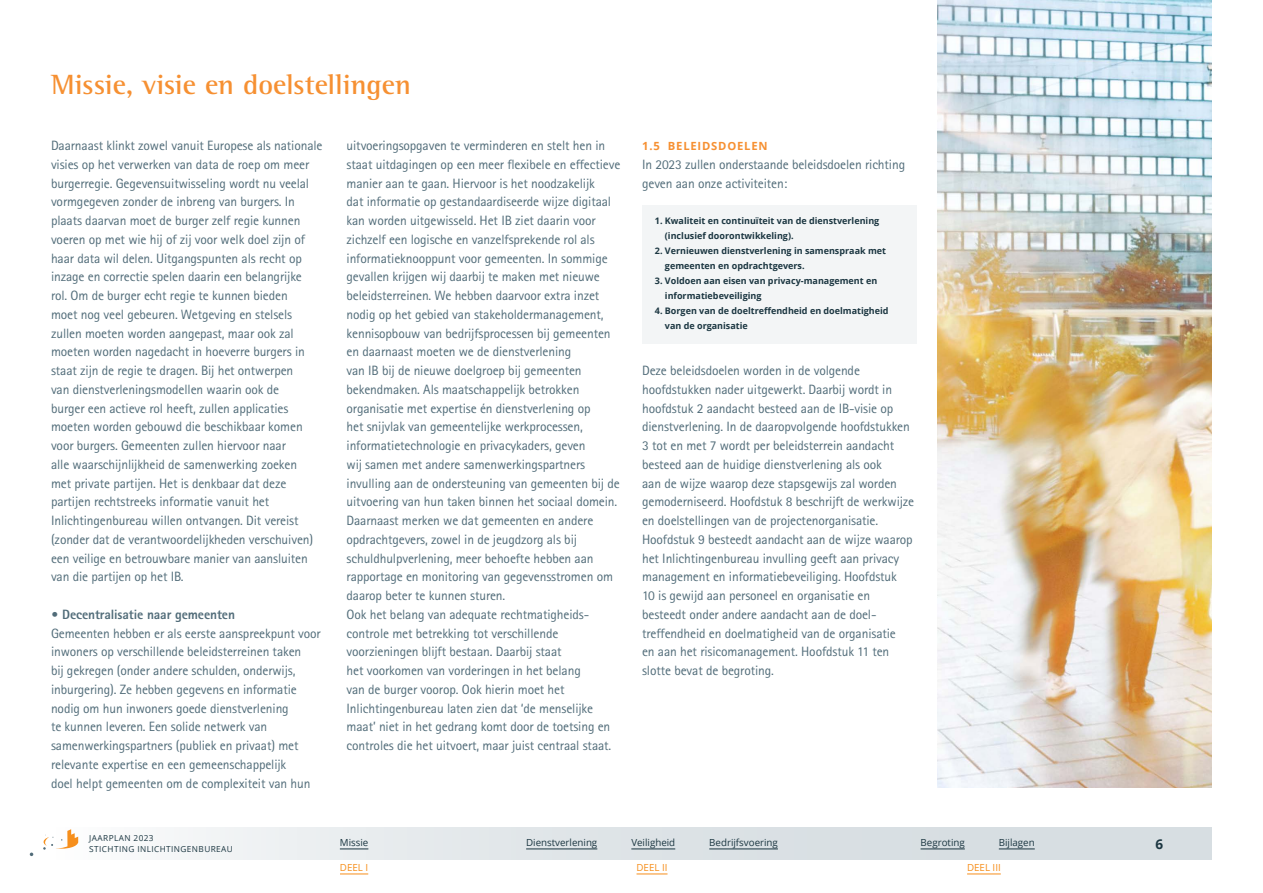
<style>
.page{position:relative;width:1263px;height:893px;background:#fff}
.page>*{position:absolute;margin:0;border:0;box-sizing:border-box;transform-origin:0 0}
.t1{font:700 28.5px "Rotis Semi Serif";color:#f69032}
.t2{font:13.5px/18.8px "Rotis Sans Serif";letter-spacing:-.01em;color:#516c79}
.t3{font:800 13.5px "Rotis Sans Serif";letter-spacing:-.01em;color:#516c79}
.t4{font:700 13.5px "Open Sans";color:#1b3641}
.t5{font:700 11.25px "Open Sans";letter-spacing:.07em;color:#f69032}
.t6{font:9.75px "Open Sans";color:#1b3641}
.t7{font:9.75px "Open Sans";color:#f68f1c}
.t8{font:700 9px/15px "Open Sans";color:#1b3641}
.t9{font:8.25px/10.5px "Open Sans";letter-spacing:.05em;color:#1b3641}
</style>
<div class="page">
<div style="left:51px;top:827px;width:1161px;height:32px;background:linear-gradient(to right,#f5f6f7,#cfd7dc)"></div>
<svg style="left:30px;top:852px;width:3px;height:4px"></svg>
<svg style="left:43px;top:829px;width:35px;height:21px"></svg>
<hr style="left:967px;top:874px;width:34px;height:1px;background:#f68f1c">
<hr style="left:636px;top:874px;width:31px;height:1px;background:#f68f1c">
<svg style="left:340px;top:874px;width:28px;height:1px"></svg>
<hr style="left:920px;top:849px;width:45px;height:1px;background:#1b3641">
<hr style="left:999px;top:849px;width:36px;height:1px;background:#1b3641">
<svg style="left:340px;top:849px;width:28px;height:1px"></svg>
<hr style="left:526px;top:849px;width:71px;height:1px;background:#1b3641">
<hr style="left:631px;top:849px;width:44px;height:1px;background:#1b3641">
<hr style="left:709px;top:849px;width:69px;height:1px;background:#1b3641">
<div style="left:642px;top:205px;width:274px;height:138px;background:#f3f5f6"></div>
<img style="left:938px;top:0;width:274px;height:787px">
<h1 class="t1" style="left:51px;top:67px;width:361px">Missie, visie en doelstellingen</h1>
<p class="t2" style="left:51px;top:136px;width:273px">Daarnaast klinkt zowel vanuit Europese als nationale visies op het verwerken van data de roep om meer burgerregie. Gegevensuitwisseling wordt nu veelal vormgegeven zonder de inbreng van burgers. In plaats daarvan moet de burger zelf regie kunnen voeren op met wie hij of zij voor welk doel zijn of haar data wil delen. Uitgangspunten als recht op inzage en correctie spelen daarin een belangrijke<br>rol. Om de burger echt regie te kunnen bieden<br>moet nog veel gebeuren. Wetgeving en stelsels zullen moeten worden aangepast, maar ook zal moeten worden nagedacht in hoeverre burgers in staat zijn de regie te dragen. Bij het ontwerpen<br>van dienstverleningsmodellen waarin ook de<br>burger een actieve rol heeft, zullen applicaties moeten worden gebouwd die beschikbaar komen voor burgers. Gemeenten zullen hiervoor naar<br>alle waarschijnlijkheid de samenwerking zoeken<br>met private partijen. Het is denkbaar dat deze partijen rechtstreeks informatie vanuit het Inlichtingenbureau willen ontvangen. Dit vereist (zonder dat de verantwoordelijkheden verschuiven) een veilige en betrouwbare manier van aansluiten van die partijen op het IB.</p>
<p class="t3" style="left:51px;top:606px;width:186px">• Decentralisatie naar gemeenten</p>
<p class="t2" style="left:51px;top:624px;width:271px">Gemeenten hebben er als eerste aanspreekpunt voor inwoners op verschillende beleidsterreinen taken<br>bij gekregen (onder andere schulden, onderwijs, inburgering). Ze hebben gegevens en informatie nodig om hun inwoners goede dienstverlening<br>te kunnen leveren. Een solide netwerk van samenwerkingspartners (publiek en privaat) met relevante expertise en een gemeenschappelijk<br>doel helpt gemeenten om de complexiteit van hun</p>
<p class="t2" style="left:347px;top:136px;width:275px">uitvoeringsopgaven te verminderen en stelt hen in staat uitdagingen op een meer flexibele en effectieve manier aan te gaan. Hiervoor is het noodzakelijk<br>dat informatie op gestandaardiseerde wijze digitaal kan worden uitgewisseld. Het IB ziet daarin voor zichzelf een logische en vanzelfsprekende rol als informatieknooppunt voor gemeenten. In sommige gevallen krijgen wij daarbij te maken met nieuwe beleidsterreinen. We hebben daarvoor extra inzet nodig op het gebied van stakeholdermanagement, kennisopbouw van bedrijfsprocessen bij gemeenten en daarnaast moeten we de dienstverlening<br>van IB bij de nieuwe doelgroep bij gemeenten bekendmaken. Als maatschappelijk betrokken organisatie met expertise én dienstverlening op<br>het snijvlak van gemeentelijke werkprocessen, informatietechnologie en privacykaders, geven<br>wij samen met andere samenwerkingspartners invulling aan de ondersteuning van gemeenten bij de uitvoering van hun taken binnen het sociaal domein.<br>Daarnaast merken we dat gemeenten en andere opdrachtgevers, zowel in de jeugdzorg als bij schuldhulpverlening, meer behoefte hebben aan rapportage en monitoring van gegevensstromen om daarop beter te kunnen sturen.<br>Ook het belang van adequate rechtmatigheids&shy;controle met betrekking tot verschillende voorzieningen blijft bestaan. Daarbij staat<br>het voorkomen van vorderingen in het belang<br>van de burger voorop. Ook hierin moet het Inlichtingenbureau laten zien dat ‘de menselijke maat’ niet in het gedrang komt door de toetsing en controles die het uitvoert, maar juist centraal staat.</p>
<p class="t5" style="left:642px;top:138px;width:127px">1.5 BELEIDSDOELEN</p>
<p class="t2" style="left:642px;top:155px;width:265px">In 2023 zullen onderstaande beleidsdoelen richting geven aan onze activiteiten:</p>
<p class="t8" style="left:665px;top:213px;width:216px;text-indent:-10px">1. Kwaliteit en continuïteit van de dienstverlening (inclusief doorontwikkeling).</p>
<p class="t8" style="left:665px;top:243px;width:223px;text-indent:-10px">2. Vernieuwen dienstverlening in samenspraak met gemeenten en opdrachtgevers.</p>
<p class="t8" style="left:665px;top:273px;width:214px;text-indent:-10px">3. Voldoen aan eisen van privacy-management en informatiebeveiliging</p>
<p class="t8" style="left:665px;top:303px;width:225px;text-indent:-10px">4. Borgen van de doeltreffendheid en doelmatigheid van de organisatie</p>
<p class="t2" style="left:642px;top:361px;width:274px">Deze beleidsdoelen worden in de volgende hoofdstukken nader uitgewerkt. Daarbij wordt in hoofdstuk 2 aandacht besteed aan de IB-visie op dienstverlening. In de daaropvolgende hoofdstukken 3 tot en met 7 wordt per beleidsterrein aandacht besteed aan de huidige dienstverlening als ook<br>aan de wijze waarop deze stapsgewijs zal worden gemoderniseerd. Hoofdstuk 8 beschrijft de werkwijze en doelstellingen van de projectenorganisatie.<br>Hoofdstuk 9 besteedt aandacht aan de wijze waarop het Inlichtingenbureau invulling geeft aan privacy management en informatiebeveiliging. Hoofdstuk<br>10 is gewijd aan personeel en organisatie en besteedt onder andere aandacht aan de doel&shy;treffendheid en doelmatigheid van de organisatie<br>en aan het risicomanagement. Hoofdstuk 11 ten slotte bevat de begroting.</p>
<p class="t9" style="left:89px;top:833px;width:145px">JAARPLAN 2023<br>STICHTING INLICHTINGENBUREAU</p>
<p class="t6" style="left:340px;top:836px;width:30px">Missie</p>
<p class="t6" style="left:526px;top:836px;width:73px">Dienstverlening</p>
<p class="t6" style="left:631px;top:836px;width:45px">Veiligheid</p>
<p class="t6" style="left:709px;top:836px;width:70px">Bedrijfsvoering</p>
<p class="t6" style="left:920px;top:836px;width:46px">Begroting</p>
<p class="t6" style="left:999px;top:836px;width:37px">Bijlagen</p>
<p class="t4" style="left:1155px;top:834px;width:9px">6</p>
<p class="t7" style="left:340px;top:861px;width:30px">DEEL I</p>
<p class="t7" style="left:636px;top:861px;width:32px">DEEL II</p>
<p class="t7" style="left:967px;top:861px;width:35px">DEEL III</p>
</div>
